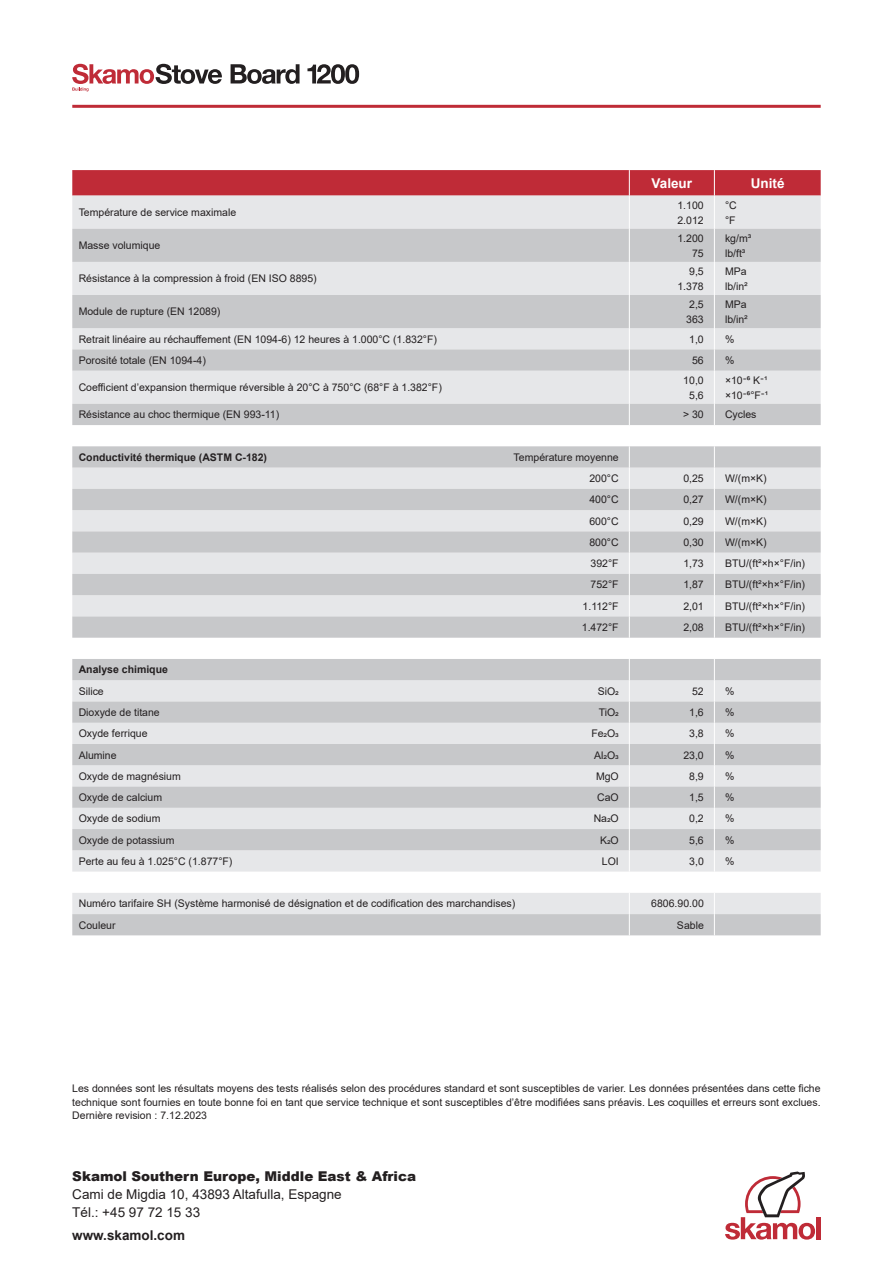
<style>
.page{position:relative;width:893px;height:1263px;background:#fff}
.page>*{position:absolute;margin:0;border:0;box-sizing:border-box;transform-origin:0 0}
.t1{font:13.5px/18px "Arial";color:#231f20}
.t2{font:900 13.5px "Arial";color:#231f20}
.t3{font:700 13.5px "Arial";color:#231f20}
.t4{font:700 13.5px "Arial";color:#fff}
.t5{font:10.5px/15px "Arial";color:#231f20}
.t6{font:700 10.5px "Arial";color:#231f20}
</style>
<div class="page">
<svg style="left:231px;top:64px;width:69px;height:20px"></svg>
<svg style="left:307px;top:64px;width:52px;height:20px"></svg>
<svg style="left:72px;top:64px;width:150px;height:27px"></svg>
<svg style="left:72px;top:170px;width:749px;height:26px;background:#c0313c"></svg>
<hr style="left:72px;top:105px;width:749px;height:3px;background:#bf2b37">
<div style="left:816px;top:1217px;width:5px;height:22px;background:#bf2b37"></div>
<svg style="left:725px;top:1171px;width:90px;height:68px"></svg>
<div style="left:72px;top:196px;width:749px;height:33px;background:#e6e7e9"></div>
<svg style="left:72px;top:229px;width:749px;height:706px;background:#d9dadc"></svg>
<hr style="left:629px;top:196px;width:1px;height:33px;background:#fff">
<hr style="left:714px;top:196px;width:1px;height:33px;background:#fff">
<hr style="left:629px;top:229px;width:1px;height:33px;background:#fff">
<hr style="left:714px;top:229px;width:1px;height:33px;background:#fff">
<hr style="left:629px;top:262px;width:1px;height:33px;background:#fff">
<hr style="left:714px;top:262px;width:1px;height:33px;background:#fff">
<hr style="left:629px;top:295px;width:1px;height:33px;background:#fff">
<hr style="left:714px;top:295px;width:1px;height:33px;background:#fff">
<svg style="left:629px;top:328px;width:1px;height:43px"></svg>
<svg style="left:714px;top:328px;width:1px;height:43px"></svg>
<hr style="left:629px;top:371px;width:1px;height:33px;background:#fff">
<hr style="left:714px;top:371px;width:1px;height:33px;background:#fff">
<svg style="left:629px;top:404px;width:1px;height:21px"></svg>
<svg style="left:714px;top:404px;width:1px;height:21px"></svg>
<svg style="left:629px;top:446px;width:1px;height:192px"></svg>
<svg style="left:714px;top:446px;width:1px;height:192px"></svg>
<svg style="left:629px;top:659px;width:1px;height:212px"></svg>
<svg style="left:714px;top:659px;width:1px;height:212px"></svg>
<svg style="left:629px;top:893px;width:1px;height:42px"></svg>
<svg style="left:714px;top:893px;width:1px;height:42px"></svg>
<p class="t4" style="left:652px;top:173px;width:42px">Valeur</p>
<p class="t4" style="left:751px;top:173px;width:35px">Unité</p>
<p class="t5" style="left:79px;top:205px;width:159px">Température de service maximale</p>
<p class="t5" style="left:677px;top:197px;width:28px">1.100<br>2.012</p>
<p class="t5" style="left:725px;top:197px;width:13px">°C °F</p>
<p class="t5" style="left:79px;top:238px;width:83px">Masse volumique</p>
<p class="t5" style="left:677px;top:230px;width:28px;text-align:right">1.200<br>75</p>
<p class="t5" style="left:725px;top:230px;width:28px">kg/m³ lb/ft³</p>
<p class="t5" style="left:79px;top:271px;width:240px">Résistance à la compression à froid (EN ISO 8895)</p>
<p class="t5" style="left:677px;top:264px;width:28px;text-align:right">9,5<br>1.378</p>
<p class="t5" style="left:725px;top:264px;width:24px">MPa lb/in²</p>
<p class="t5" style="left:79px;top:304px;width:143px">Module de rupture (EN 12089)</p>
<p class="t5" style="left:686px;top:297px;width:19px">2,5<br>363</p>
<p class="t5" style="left:725px;top:297px;width:24px">MPa lb/in²</p>
<p class="t5" style="left:79px;top:331px;width:360px">Retrait linéaire au réchauffement (EN 1094-6) 12 heures à 1.000°C (1.832°F)</p>
<p class="t5" style="left:689px;top:331px;width:16px">1,0</p>
<p class="t5" style="left:725px;top:331px;width:11px">%</p>
<p class="t5" style="left:79px;top:353px;width:129px">Porosité totale (EN 1094-4)</p>
<p class="t5" style="left:692px;top:353px;width:13px">56</p>
<p class="t5" style="left:725px;top:353px;width:11px">%</p>
<p class="t5" style="left:79px;top:380px;width:365px">Coefficient d’expansion thermique réversible à 20°C à 750°C (68°F à 1.382°F)</p>
<p class="t5" style="left:683px;top:372px;width:22px;text-align:center">10,0<br>5,6</p>
<p class="t5" style="left:725px;top:372px;width:45px">× 1 0 K⁶־ ¹־ ×10־⁶°F ¹־</p>
<p class="t5" style="left:79px;top:407px;width:202px">Résistance au choc thermique (EN 993-11)</p>
<p class="t5" style="left:683px;top:407px;width:22px">&gt; 30</p>
<p class="t5" style="left:725px;top:407px;width:33px">Cycles</p>
<p class="t6" style="left:79px;top:450px;width:190px">Conductivité thermique (ASTM C-182)</p>
<p class="t5" style="left:514px;top:446px;width:107px;line-height:21.3px;text-align:right">Température moyenne<br>200°C</p>
<p class="t5" style="left:683px;top:471px;width:22px">0,25</p>
<p class="t5" style="left:725px;top:471px;width:43px">W/(m×K)</p>
<p class="t5" style="left:589px;top:492px;width:31px">400°C</p>
<p class="t5" style="left:683px;top:492px;width:22px">0,27</p>
<p class="t5" style="left:725px;top:492px;width:43px">W/(m×K)</p>
<p class="t5" style="left:589px;top:513px;width:31px">600°C</p>
<p class="t5" style="left:683px;top:513px;width:22px">0,29</p>
<p class="t5" style="left:725px;top:513px;width:43px">W/(m×K)</p>
<p class="t5" style="left:589px;top:535px;width:31px">800°C</p>
<p class="t5" style="left:683px;top:535px;width:22px">0,30</p>
<p class="t5" style="left:725px;top:535px;width:43px">W/(m×K)</p>
<p class="t5" style="left:591px;top:556px;width:30px">392°F</p>
<p class="t5" style="left:683px;top:556px;width:22px">1,73</p>
<p class="t5" style="left:725px;top:556px;width:82px">BTU/(ft²×h×°F/in)</p>
<p class="t5" style="left:591px;top:577px;width:30px">752°F</p>
<p class="t5" style="left:683px;top:577px;width:22px">1,87</p>
<p class="t5" style="left:725px;top:577px;width:82px">BTU/(ft²×h×°F/in)</p>
<p class="t5" style="left:583px;top:598px;width:38px">1.112°F</p>
<p class="t5" style="left:683px;top:598px;width:22px">2,01</p>
<p class="t5" style="left:725px;top:598px;width:82px">BTU/(ft²×h×°F/in)</p>
<p class="t5" style="left:582px;top:620px;width:38px">1.472°F</p>
<p class="t5" style="left:683px;top:620px;width:22px">2,08</p>
<p class="t5" style="left:725px;top:620px;width:82px">BTU/(ft²×h×°F/in)</p>
<p class="t6" style="left:79px;top:662px;width:91px">Analyse chimique</p>
<p class="t5" style="left:79px;top:683px;width:27px">Silice</p>
<p class="t5" style="left:598px;top:683px;width:22px">SiO2</p>
<p class="t5" style="left:692px;top:683px;width:13px">52</p>
<p class="t5" style="left:725px;top:683px;width:11px">%</p>
<p class="t5" style="left:79px;top:705px;width:83px">Dioxyde de titane</p>
<p class="t5" style="left:599px;top:705px;width:22px">TiO2</p>
<p class="t5" style="left:689px;top:705px;width:16px">1,6</p>
<p class="t5" style="left:725px;top:705px;width:11px">%</p>
<p class="t5" style="left:79px;top:726px;width:70px">Oxyde ferrique</p>
<p class="t5" style="left:591px;top:726px;width:29px">Fe2O3</p>
<p class="t5" style="left:689px;top:726px;width:16px">3,8</p>
<p class="t5" style="left:725px;top:726px;width:11px">%</p>
<p class="t5" style="left:79px;top:747px;width:39px">Alumine</p>
<p class="t5" style="left:594px;top:747px;width:26px">Al2O3</p>
<p class="t5" style="left:683px;top:747px;width:22px">23,0</p>
<p class="t5" style="left:725px;top:747px;width:11px">%</p>
<p class="t5" style="left:79px;top:768px;width:104px">Oxyde de magnésium</p>
<p class="t5" style="left:596px;top:768px;width:24px">MgO</p>
<p class="t5" style="left:689px;top:768px;width:16px">8,9</p>
<p class="t5" style="left:725px;top:768px;width:11px">%</p>
<p class="t5" style="left:79px;top:790px;width:85px">Oxyde de calcium</p>
<p class="t5" style="left:597px;top:790px;width:23px">CaO</p>
<p class="t5" style="left:689px;top:790px;width:16px">1,5</p>
<p class="t5" style="left:725px;top:790px;width:11px">%</p>
<p class="t5" style="left:79px;top:811px;width:83px">Oxyde de sodium</p>
<p class="t5" style="left:594px;top:811px;width:27px">Na2O</p>
<p class="t5" style="left:689px;top:811px;width:16px">0,2</p>
<p class="t5" style="left:725px;top:811px;width:11px">%</p>
<p class="t5" style="left:79px;top:832px;width:97px">Oxyde de potassium</p>
<p class="t5" style="left:600px;top:832px;width:20px">K2O</p>
<p class="t5" style="left:689px;top:832px;width:16px">5,6</p>
<p class="t5" style="left:725px;top:832px;width:11px">%</p>
<p class="t5" style="left:79px;top:853px;width:155px">Perte au feu à 1.025°C (1.877°F)</p>
<p class="t5" style="left:602px;top:853px;width:18px">LOI</p>
<p class="t5" style="left:689px;top:853px;width:16px">3,0</p>
<p class="t5" style="left:725px;top:853px;width:11px">%</p>
<p class="t5" style="left:79px;top:896px;width:438px">Numéro tarifaire SH (Système harmonisé de désignation et de codification des marchandises)</p>
<p class="t5" style="left:651px;top:896px;width:54px">6806.90.00</p>
<p class="t5" style="left:79px;top:917px;width:38px">Couleur</p>
<p class="t5" style="left:677px;top:917px;width:28px">Sable</p>
<p class="t5" style="left:72px;top:1081px;width:750px;line-height:13.5px;text-align:justify">Les données sont les résultats moyens des tests réalisés selon des procédures standard et sont susceptibles de varier. Les données présentées dans cette fiche technique sont fournies en toute bonne foi en tant que service technique et sont susceptibles d’être modifiées sans préavis. Les coquilles et erreurs sont exclues.<br>Dernière revision : 7.12.2023</p>
<p class="t2" style="left:72px;top:1166px;width:345px">Skamol Southern Europe, Middle East &amp; Africa</p>
<p class="t1" style="left:72px;top:1185px;width:271px">Cami de Migdia 10, 43893 Altafulla, Espagne<br>Tél.: +45 97 72 15 33</p>
<p class="t3" style="left:72px;top:1225px;width:114px">www.skamol.com</p>
</div>
